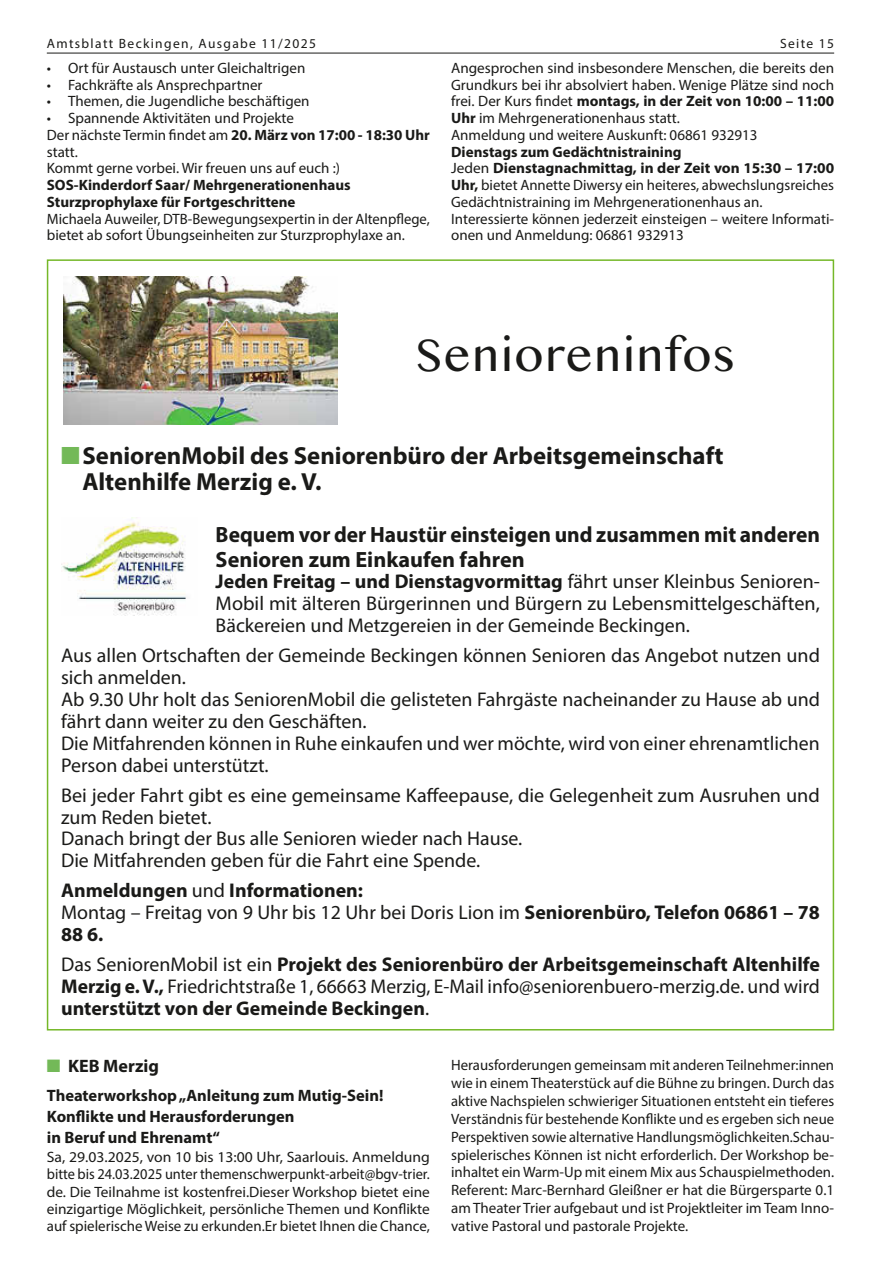
<style>
.page{position:relative;width:881px;height:1263px;background:#fff}
.page>*{position:absolute;margin:0;border:0;box-sizing:border-box;transform-origin:0 0}
.t1{font:48px "Myanmar MN";color:#1a1a18}
.t2{font:700 24.75px/25.8px "Myriad Pro";color:#1a1a18}
.t3{font:700 22.2px/24.3px "Myriad Pro";color:#1a1a18}
.t4{font:19.8px/21.9px "Myriad Pro";color:#1a1a18}
.t5{font:700 19.8px/21.9px "Myriad Pro";color:#1a1a18}
.t6{font:700 18px "Myriad Pro";color:#1a1a18}
.t7{font:700 16.5px/20.5px "Myriad Pro";color:#1a1a18}
.t8{font:15px/16.8px "Myriad Pro";color:#1a1a18}
.t9{font:15px/17.2px "Myriad Pro";color:#1a1a18;text-align:justify;scale:1.04 1}
.t10{font:700 15px/16.8px "Myriad Pro";color:#1a1a18}
.t11{font:13.5px "Myriad Pro";letter-spacing:.1em;color:#1a1a18}
.s1{font-weight:700}
.s2{color:#73b958}
.s3{font-weight:400}
</style>
<div class="page">
<hr style="left:47px;top:53px;width:786px;height:1px;background:#1a1a18">
<img style="left:61px;top:518px;width:125px;height:98px">
<img style="left:64px;top:276px;width:273px;height:148px">
<p class="t11" style="left:47px;top:35px;width:270px">Amtsblatt Beckingen, Ausgabe 11/2025</p>
<p class="t11" style="left:779px;top:35px;width:55px">Seite 15</p>
<p class="t8" style="left:451px;top:59px;width:384px">Angesprochen sind insbesondere Menschen, die bereits den Grundkurs bei ihr absolviert haben. Wenige Plätze sind noch frei. Der Kurs findet <span class="s1">montags, in der Zeit von 10:00 – 11:00<br>Uhr</span> im Mehrgenerationenhaus statt.<br>Anmeldung und weitere Auskunft: 06861 932913</p>
<p class="t8" style="left:451px;top:143px;width:384px"><span class="s1">Dienstags zum Gedächtnistraining<br></span>Jeden <span class="s1">Dienstagnachmittag, in der Zeit von 15:30 – 17:00<br>Uhr,</span> bietet Annette Diwersy ein heiteres, abwechslungsreiches Gedächtnistraining im Mehrgenerationenhaus an.<br>Interessierte können jederzeit einsteigen – weitere Informati&shy;onen und Anmeldung: 06861 932913</p>
<p class="t8" style="left:47px;top:59px;width:260px">• Ort für Austausch unter Gleichaltrigen</p>
<p class="t8" style="left:47px;top:76px;width:217px">• Fachkräfte als Ansprechpartner</p>
<p class="t8" style="left:47px;top:93px;width:264px">• Themen, die Jugendliche beschäftigen</p>
<p class="t8" style="left:47px;top:109px;width:384px">• Spannende Aktivitäten und Projekte<br>Der nächste Termin findet am <span class="s1">20. März von 17:00 - 18:30 Uhr </span>statt.<br>Kommt gerne vorbei. Wir freuen uns auf euch :)</p>
<p class="t10" style="left:47px;top:176px;width:305px">SOS-Kinderdorf Saar/ Mehrgenerationenhaus<br>Sturzprophylaxe für Fortgeschrittene</p>
<p class="t8" style="left:47px;top:210px;width:384px">Michaela Auweiler, DTB-Bewegungsexpertin in der Altenpflege, bietet ab sofort Übungseinheiten zur Sturzprophylaxe an.</p>
<h1 class="t1" style="left:415px;top:326px;width:322px">Senioreninfos</h1>
<h2 class="t2" style="left:82px;top:442px;width:642px;text-indent:-21px"><span class="s2">■</span>SeniorenMobil des Seniorenbüro der Arbeitsgemeinschaft<br>Altenhilfe Merzig e. V.</h2>
<h3 class="t3" style="left:215px;top:522px;width:605px">Bequem vor der Haustür einsteigen und zusammen mit anderen<br>Senioren zum Einkaufen fahren</h3>
<h3 class="t4" style="left:215px;top:570px;width:605px;text-align:justify"><span class="s1">Jeden Freitag – und Dienstagvormittag</span> fährt unser Kleinbus Senioren-Mobil mit älteren Bürgerinnen und Bürgern zu Lebensmittelgeschäften, Bäckereien und Metzgereien in der Gemeinde Beckingen.</h3>
<p class="t4" style="left:61px;top:644px;width:760px">Aus allen Ortschaften der Gemeinde Beckingen können Senioren das Angebot nutzen und sich anmelden.<br>Ab 9.30 Uhr holt das SeniorenMobil die gelisteten Fahrgäste nacheinander zu Hause ab und fährt dann weiter zu den Geschäften.<br>Die Mitfahrenden können in Ruhe einkaufen und wer möchte, wird von einer ehrenamtlichen Person dabei unterstützt.</p>
<h3 class="t4" style="left:61px;top:784px;width:760px">Bei jeder Fahrt gibt es eine gemeinsame Kaffeepause, die Gelegenheit zum Ausruhen und zum Reden bietet.<br>Danach bringt der Bus alle Senioren wieder nach Hause.<br>Die Mitfahrenden geben für die Fahrt eine Spende.</h3>
<h3 class="t5" style="left:61px;top:879px;width:760px">Anmeldungen <span class="s3">und</span> Informationen:<br><span class="s3">Montag – Freitag von 9 Uhr bis 12 Uhr bei Doris Lion im</span> Seniorenbüro, Telefon 06861 – 78<br>88 6.</h3>
<h3 class="t5" style="left:61px;top:953px;width:760px;text-align:justify"><span class="s3">Das SeniorenMobil ist ein</span> Projekt des Seniorenbüro der Arbeitsgemeinschaft Altenhilfe Merzig e. V., <span class="s3">Friedrichtstraße 1, 66663 Merzig, E-Mail info@seniorenbuero-merzig.de. und wird </span>unterstützt von der Gemeinde Beckingen<span class="s3">.</span></h3>
<p class="t6" style="left:47px;top:1054px;width:114px"><span class="s2">■</span> KEB Merzig</p>
<p class="t7" style="left:47px;top:1085px;width:338px">Theaterworkshop „Anleitung zum Mutig-Sein!<br>Konflikte und Herausforderungen<br>in Beruf und Ehrenamt“</p>
<p class="t9" style="left:47px;top:1148px;width:369px">Sa, 29.03.2025, von 10 bis 13:00 Uhr, Saarlouis. Anmeldung bitte bis 24.03.2025 unter themenschwerpunkt-arbeit@bgv-trier. de. Die Teilnahme ist kostenfrei.Dieser Workshop bietet eine einzigartige Möglichkeit, persönliche Themen und Konflikte auf spielerische Weise zu erkunden.Er bietet Ihnen die Chance,</p>
<p class="t8" style="left:451px;top:1056px;width:384px;line-height:17.9px;text-align:justify">Herausforderungen gemeinsam mit anderen Teilnehmer:innen wie in einem Theaterstück auf die Bühne zu bringen. Durch das aktive Nachspielen schwieriger Situationen entsteht ein tieferes Verständnis für bestehende Konflikte und es ergeben sich neue Perspektiven sowie alternative Handlungsmöglichkeiten.Schau&shy;spielerisches Können ist nicht erforderlich. Der Workshop be&shy;inhaltet ein Warm-Up mit einem Mix aus Schauspielmethoden.<br>Referent: Marc-Bernhard Gleißner er hat die Bürgersparte 0.1 am Theater Trier aufgebaut und ist Projektleiter im Team Inno&shy;vative Pastoral und pastorale Projekte.</p>
</div>
